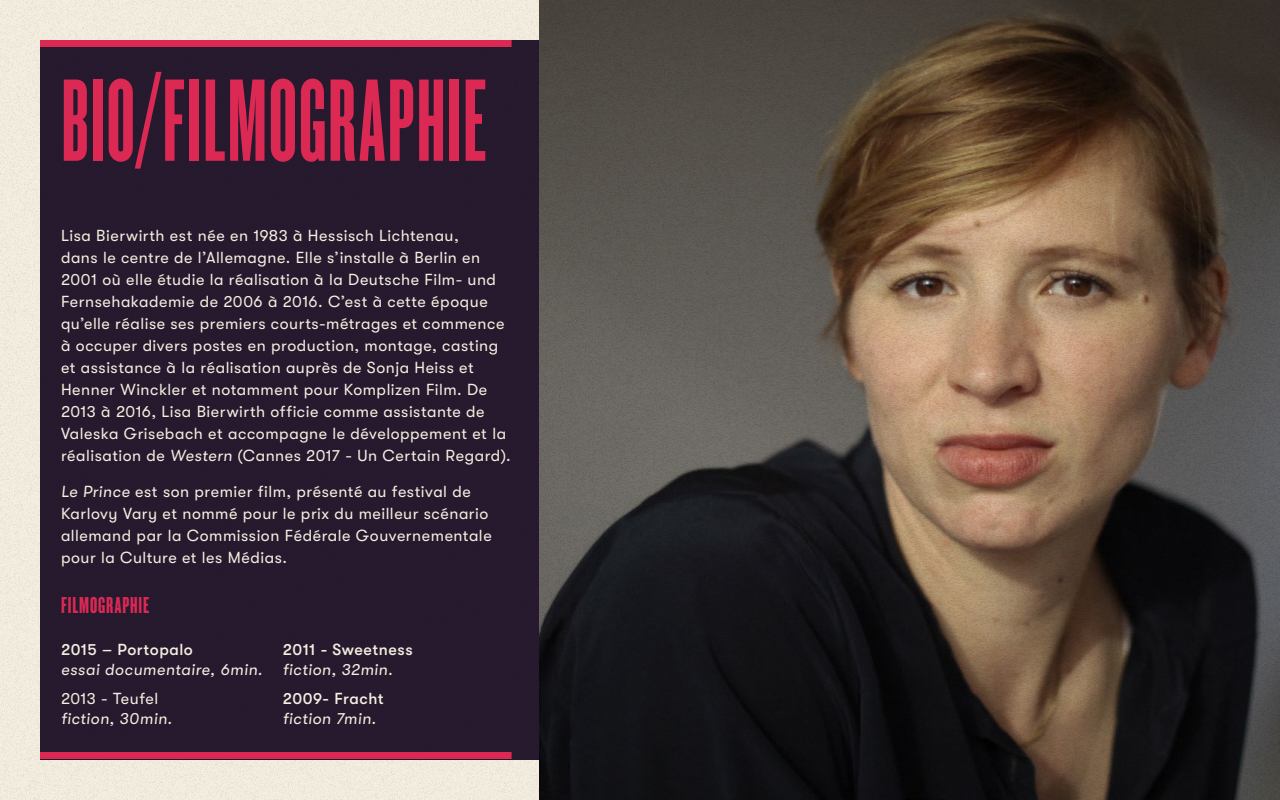
<style>
.page{position:relative;width:1280px;height:800px;background:#f3eedf}
.page>*{position:absolute;margin:0;border:0;box-sizing:border-box;transform-origin:0 0}
.t1{font:122px "Knockout HTF66 Full Flyweight";letter-spacing:.01em;color:#db2954}
.t2{font:24px "Knockout HTF67 Full Bantamwt";letter-spacing:.04em;color:#db2954}
.t3{font:16px/22px "GT Walsheim Pro";letter-spacing:.035em;color:#f3eedf}
.t4{font:italic 16px "GT Walsheim Pro";letter-spacing:.035em;color:#f3eedf}
.t5{font:500 16px "GT Walsheim Pro";letter-spacing:.03em;color:#f3eedf}
.s1{font-style:italic}
</style>
<div class="page">
<div style="left:40px;top:40px;width:1200px;height:720px;background:#261a2f"></div>
<img style="left:540px;top:0;width:740px;height:800px">
<div style="left:40px;top:40px;width:472px;height:7px;background:#db2954"></div>
<div style="left:40px;top:752px;width:472px;height:7px;background:#db2954"></div>
<h1 class="t1" style="left:61px;top:60px;width:427px">BIO/FILMOGRAPHIE</h1>
<p class="t3" style="left:61px;top:225px;width:451px">Lisa Bierwirth est née en 1983 à Hessisch Lichtenau,<br>dans le centre de l’Allemagne. Elle s’installe à Berlin en 2001 où elle étudie la réalisation à la Deutsche Film- und Fernsehakademie de 2006 à 2016. C’est à cette époque qu’elle réalise ses premiers courts-métrages et commence à occuper divers postes en production, montage, casting et assistance à la réalisation auprès de Sonja Heiss et Henner Winckler et notamment pour Komplizen Film. De 2013 à 2016, Lisa Bierwirth officie comme assistante de Valeska Grisebach et accompagne le développement et la réalisation de <span class="s1">Western</span> (Cannes 2017 - Un Certain Regard).</p>
<p class="t3" style="left:61px;top:481px;width:432px"><span class="s1">Le Prince</span> est son premier film, présenté au festival de Karlovy Vary et nommé pour le prix du meilleur scénario allemand par la Commission Fédérale Gouvernementale pour la Culture et les Médias.</p>
<h2 class="t2" style="left:61px;top:593px;width:90px">FILMOGRAPHIE</h2>
<p class="t5" style="left:61px;top:640px;width:133px">2015 – Portopalo</p>
<p class="t4" style="left:61px;top:661px;width:203px">essai documentaire, 6min.</p>
<p class="t3" style="left:61px;top:688px;width:99px">2013 - Teufel</p>
<p class="t4" style="left:61px;top:710px;width:113px">fiction, 30min.</p>
<p class="t5" style="left:283px;top:640px;width:131px">2011 - Sweetness</p>
<p class="t4" style="left:283px;top:661px;width:111px">fiction, 32min.</p>
<p class="t5" style="left:283px;top:689px;width:102px">2009- Fracht</p>
<p class="t4" style="left:283px;top:710px;width:95px">fiction 7min.</p>
</div>
